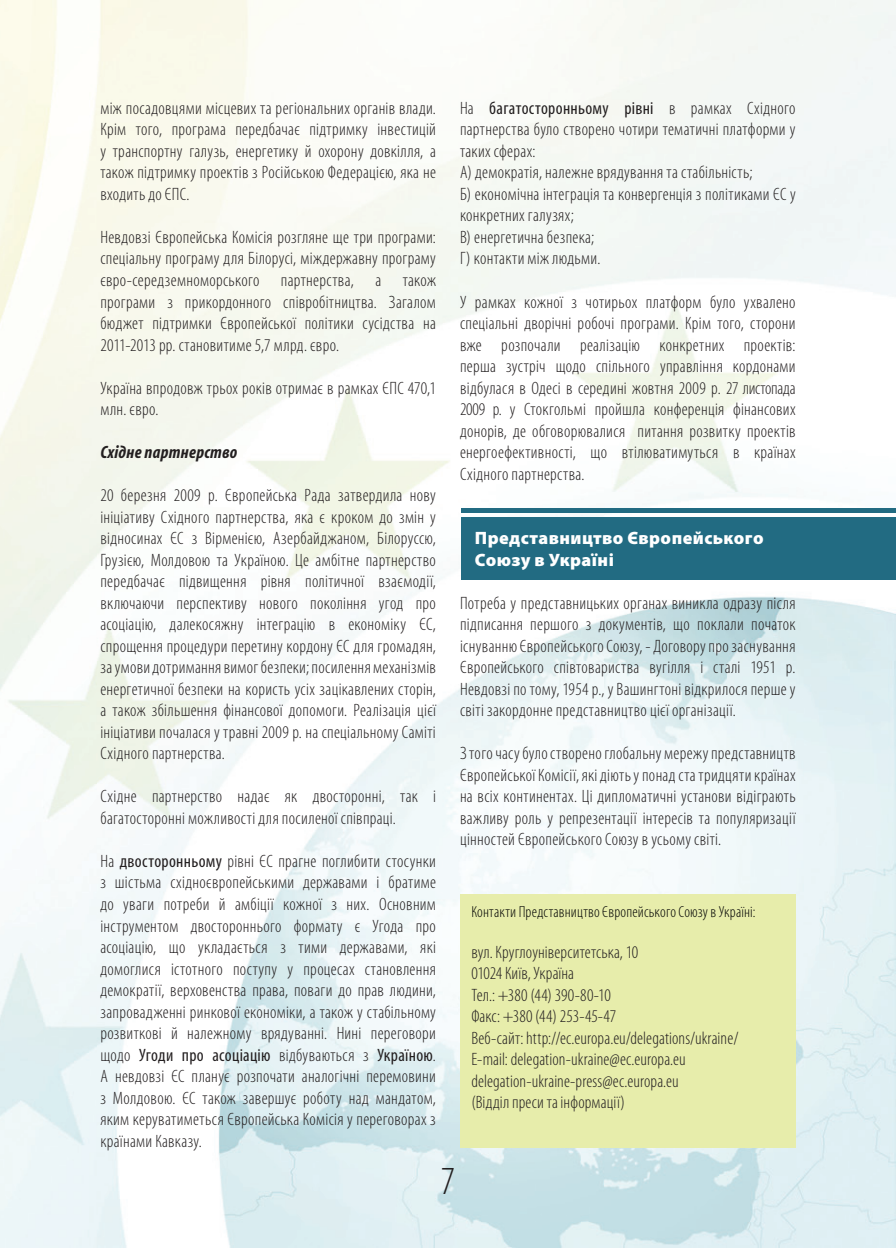
<style>
.page{position:relative;width:896px;height:1248px;background:#fff}
.page>*{position:absolute;margin:0;border:0;box-sizing:border-box;transform-origin:0 0}
.t1{font:300 condensed 40px "Myriad Pro";color:#231f20}
.t2{font:300 condensed 18px/21.6px "Myriad Pro";letter-spacing:.015em;color:#231f20;text-align:justify}
.t3{font:900 18px/21.6px "Myriad Pro";letter-spacing:.025em;color:#fff}
.t4{font:italic 700 condensed 18px "Myriad Pro";letter-spacing:.015em;color:#231f20}
.t5{font:300 condensed 16px "Myriad Pro";letter-spacing:.01em;color:#040503}
.s1{font-weight:400}
</style>
<div class="page">
<img style="left:0;top:0;width:896px;height:1247px">
<div style="left:460px;top:893px;width:335px;height:254px;background:#e7edab"></div>
<div style="left:461px;top:517px;width:435px;height:62px;background:#226b82"></div>
<div style="left:461px;top:508px;width:435px;height:5px;background:#226b82"></div>
<p class="t2" style="left:100px;top:97px;width:337px">між посадовцями місцевих та регіональних органів влади.<br>Крім того, програма передбачає підтримку інвестицій у транспортну галузь, енергетику й охорону довкілля, а також підтримку проектів з Російською Федерацією, яка не входить до ЄПС.</p>
<p class="t2" style="left:100px;top:226px;width:337px">Невдовзі Європейська Комісія розгляне ще три програми: спеціальну програму для Білорусі, міждержавну програму євро-середземноморського партнерства, а також програми з прикордонного співробітництва. Загалом бюджет підтримки Європейської політики сусідства на 2011-2013 рр. становитиме 5,7 млрд. євро.</p>
<p class="t2" style="left:100px;top:376px;width:337px">Україна впродовж трьох років отримає в рамках ЄПС 470,1 млн. євро.</p>
<p class="t4" style="left:100px;top:441px;width:138px">Східне партнерство</p>
<p class="t2" style="left:100px;top:484px;width:337px">20 березня 2009 р. Європейська Рада затвердила нову ініціативу Східного партнерства, яка є кроком до змін у відносинах ЄС з Вірменією, Азербайджаном, Білоруссю, Грузією, Молдовою та Україною. Це амбітне партнерство передбачає підвищення рівня політичної взаємодії, включаючи перспективу нового покоління угод про асоціацію, далекосяжну інтеграцію в економіку ЄС, спрощення процедури перетину кордону ЄС для громадян, за умови дотримання вимог безпеки; посилення механізмів енергетичної безпеки на користь усіх зацікавлених сторін, а також збільшення фінансової допомоги. Реалізація цієї ініціативи почалася у травні 2009 р. на спеціальному Саміті Східного партнерства.</p>
<p class="t2" style="left:100px;top:785px;width:337px">Східне партнерство надає як двосторонні, так і багатосторонні можливості для посиленої співпраці.</p>
<p class="t2" style="left:100px;top:850px;width:337px">На <span class="s1">двосторонньому</span> рівні ЄС прагне поглибити стосунки з шістьма східноєвропейськими державами і братиме до уваги потреби й амбіції кожної з них. Основним інструментом двостороннього формату є Угода про асоціацію, що укладається з тими державами, які домоглися істотного поступу у процесах становлення демократії, верховенства права, поваги до прав людини, запровадженні ринкової економіки, а також у стабільному розвиткові й належному врядуванні. Нині переговори щодо <span class="s1">Угоди про асоціацію</span> відбуваються з <span class="s1">Україною</span>.<br>А невдовзі ЄС планує розпочати аналогічні перемовини з Молдовою. ЄС також завершує роботу над мандатом, яким керуватиметься Європейська Комісія у переговорах з країнами Кавказу.</p>
<p class="t2" style="left:460px;top:97px;width:337px;text-align:left">На <span class="s1">багатосторонньому рівні</span> в рамках Східного партнерства було створено чотири тематичні платформи у таких сферах:<br>А) демократія, належне врядування та стабільність;<br>Б) економічна інтеграція та конвергенція з політиками ЄС у конкретних галузях;<br>В) енергетична безпека;<br>Г) контакти між людьми.</p>
<p class="t2" style="left:460px;top:290px;width:337px">У рамках кожної з чотирьох платформ було ухвалено спеціальні дворічні робочі програми. Крім того, сторони вже розпочали реалізацію конкретних проектів: перша зустріч щодо спільного управління кордонами відбулася в Одесі в середині жовтня 2009 р. 27 листопада 2009 р. у Стокгольмі пройшла конференція фінансових донорів, де обговорювалися питання розвитку проектів енергоефективності, що втілюватимуться в країнах Східного партнерства.</p>
<p class="t3" style="left:475px;top:527px;width:290px">Представництво Європейського<br>Союзу в Україні</p>
<p class="t2" style="left:460px;top:592px;width:337px">Потреба у представницьких органах виникла одразу після підписання першого з документів, що поклали початок існуванню Європейського Союзу, - Договору про заснування Європейського співтовариства вугілля і сталі 1951 р.<br>Невдовзі по тому, 1954 р., у Вашингтоні відкрилося перше у світі закордонне представництво цієї організації.</p>
<p class="t2" style="left:460px;top:742px;width:337px">З того часу було створено глобальну мережу представництв Європейської Комісії, які діють у понад ста тридцяти країнах на всіх континентах. Ці дипломатичні установи відіграють важливу роль у репрезентації інтересів та популяризації цінностей Європейського Союзу в усьому світі.</p>
<p class="t5" style="left:471px;top:902px;width:286px">Контакти Представництво Європейського Союзу в Україні:</p>
<p class="t2" style="left:471px;top:940px;width:268px;text-align:left">вул. Круглоуніверситетська, 10<br>01024 Київ, Україна<br>Тел.: +380 (44) 390-80-10<br>Факс: +380 (44) 253-45-47<br>Веб-сайт: http://ec.europa.eu/delegations/ukraine/ E-mail: delegation-ukraine@ec.europa.eu delegation-ukraine-press@ec.europa.eu<br>(Відділ преси та інформації)</p>
<h1 class="t1" style="left:441px;top:1156px;width:16px">7</h1>
</div>
